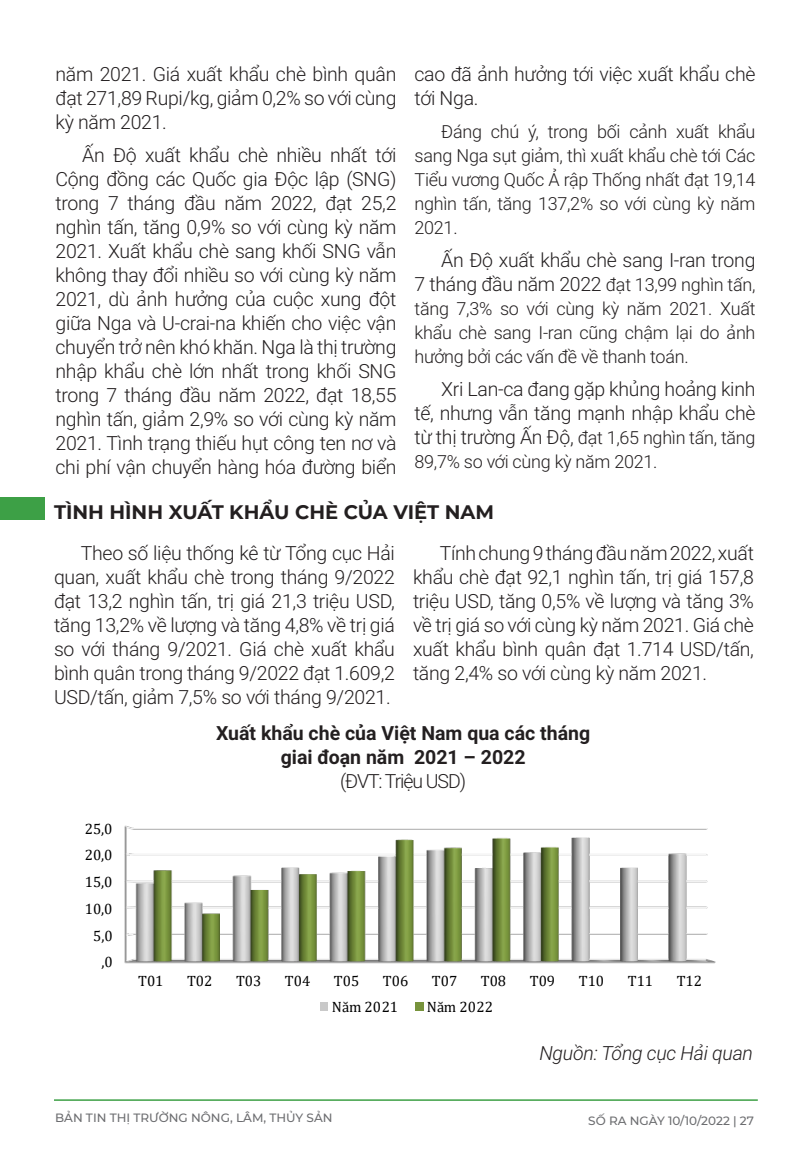
<style>
.page{position:relative;width:808px;height:1149px;background:#fff}
.page>*{position:absolute;margin:0;border:0;box-sizing:border-box;transform-origin:0 0}
.t1{font:300 19.5px/24px "Roboto";letter-spacing:-.015em;color:#231f20;text-align:justify}
.t2{font:700 19.5px/24px "Roboto";color:#231f20;text-align:center}
.t3{font:700 19.5px "Montserrat";color:#231f20}
.t4{font:italic 300 19.5px "Roboto";letter-spacing:-.015em;color:#231f20}
.t5{font:300 18px/24px "Roboto";letter-spacing:-.015em;color:#231f20;text-align:justify}
.t6{font:15px "Cambria";letter-spacing:-.005em;color:#000}
.t7{font:500 12px "Montserrat";color:#6c6d70}
.s1{font-size:19.5px}
.s2{font-weight:300}
</style>
<div class="page">
<hr style="left:54px;top:1098px;width:704px;height:2px;background:#3da046">
<div style="left:0;top:497px;width:44px;height:23px;background:#3da046"></div>
<img style="left:124px;top:825px;width:592px;height:138px">
<div style="left:320px;top:1002px;width:8px;height:8px;background:#c9c9c9"></div>
<div style="left:415px;top:1002px;width:8px;height:8px;background:#77933c"></div>
<p class="t1" style="left:414px;top:61px;width:342px">cao đã ảnh hưởng tới việc xuất khẩu chè tới Nga.</p>
<p class="t5" style="left:414px;top:118px;width:342px;text-indent:27px">Đáng chú ý, trong bối cảnh xuất khẩu sang Nga sụt giảm, thì xuất khẩu chè tới Các Tiểu vương Quốc Ả rập Thống nhất đạt 19,14 nghìn tấn, tăng 137,2% so với cùng kỳ năm 2021.</p>
<p class="t1" style="left:441px;top:247px;width:316px">Ấn Độ xuất khẩu chè sang I-ran trong</p>
<p class="t5" style="left:414px;top:271px;width:342px"><span class="s1">7 tháng đầu năm 2022</span> đạt 13,99 nghìn tấn, tăng 7,3% so với cùng kỳ năm 2021. Xuất khẩu chè sang I-ran cũng chậm lại do ảnh hưởng bởi các vấn đề về thanh toán.</p>
<p class="t1" style="left:414px;top:376px;width:342px;text-align:right">Xri Lan-ca đang gặp khủng hoảng kinh<br>tế, nhưng vẫn tăng mạnh nhập khẩu chè</p>
<p class="t5" style="left:414px;top:424px;width:342px"><span class="s1">từ thị trường Ấn Độ,</span> đạt 1,65 nghìn tấn, tăng<br>89,7% so với cùng kỳ năm 2021.</p>
<p class="t3" style="left:54px;top:498px;width:441px">TÌNH HÌNH XUẤT KHẨU CHÈ CỦA VIỆT NAM</p>
<p class="t1" style="left:54px;top:540px;width:342px;text-indent:27px">Theo số liệu thống kê từ Tổng cục Hải quan, xuất khẩu chè trong tháng 9/2022 đạt 13,2 nghìn tấn, trị giá 21,3 triệu USD, tăng 13,2% về lượng và tăng 4,8% về trị giá so với tháng 9/2021. Giá chè xuất khẩu bình quân trong tháng 9/2022 đạt 1.609,2<br>USD/tấn, giảm 7,5% so với tháng 9/2021.</p>
<p class="t1" style="left:413px;top:540px;width:342px;text-indent:27px">Tínhchung9thángđầunăm2022,xuất khẩu chè đạt 92,1 nghìn tấn, trị giá 157,8 triệu USD, tăng 0,5% về lượng và tăng 3% về trị giá so với cùng kỳ năm 2021. Giá chè xuất khẩu bình quân đạt 1.714 USD/tấn, tăng 2,4% so với cùng kỳ năm 2021.</p>
<p class="t2" style="left:216px;top:720px;width:376px">Xuất khẩu chè của Việt Nam qua các tháng giai đoạn năm 2021 – 2022<br><span class="s2">(ĐVT: Triệu USD)</span></p>
<p class="t1" style="left:56px;top:61px;width:342px">năm 2021. Giá xuất khẩu chè bình quân đạt 271,89 Rupi/kg, giảm 0,2% so với cùng kỳ năm 2021.</p>
<p class="t1" style="left:56px;top:142px;width:342px;text-indent:27px">Ấn Độ xuất khẩu chè nhiều nhất tới Cộng đồng các Quốc gia Độc lập (SNG) trong 7 tháng đầu năm 2022, đạt 25,2 nghìn tấn, tăng 0,9% so với cùng kỳ năm 2021. Xuất khẩu chè sang khối SNG vẫn không thay đổi nhiều so với cùng kỳ năm 2021, dù ảnh hưởng của cuộc xung đột giữa Nga và U-crai-na khiến cho việc vận chuyển trở nên khó khăn. Nga là thị trường nhập khẩu chè lớn nhất trong khối SNG trong 7 tháng đầu năm 2022, đạt 18,55 nghìn tấn, giảm 2,9% so với cùng kỳ năm 2021. Tình trạng thiếu hụt công ten nơ và chi phí vận chuyển hàng hóa đường biển</p>
<p class="t6" style="left:85px;top:819px;width:29px">25,0</p>
<p class="t6" style="left:85px;top:846px;width:29px">20,0</p>
<p class="t6" style="left:85px;top:872px;width:29px">15,0</p>
<p class="t6" style="left:85px;top:899px;width:29px">10,0</p>
<p class="t6" style="left:93px;top:926px;width:21px">5,0</p>
<p class="t6" style="left:101px;top:953px;width:13px">,0</p>
<p class="t6" style="left:138px;top:971px;width:27px">T01</p>
<p class="t6" style="left:187px;top:971px;width:27px">T02</p>
<p class="t6" style="left:236px;top:971px;width:27px">T03</p>
<p class="t6" style="left:285px;top:971px;width:27px">T04</p>
<p class="t6" style="left:334px;top:971px;width:27px">T05</p>
<p class="t6" style="left:383px;top:971px;width:27px">T06</p>
<p class="t6" style="left:432px;top:971px;width:27px">T07</p>
<p class="t6" style="left:481px;top:971px;width:27px">T08</p>
<p class="t6" style="left:530px;top:971px;width:27px">T09</p>
<p class="t6" style="left:579px;top:971px;width:27px">T10</p>
<p class="t6" style="left:628px;top:971px;width:27px">T11</p>
<p class="t6" style="left:677px;top:971px;width:27px">T12</p>
<p class="t6" style="left:332px;top:997px;width:68px">Năm 2021</p>
<p class="t6" style="left:427px;top:997px;width:68px">Năm 2022</p>
<p class="t4" style="left:539px;top:1038px;width:215px">Nguồn: Tổng cục Hải quan</p>
<p class="t7" style="left:55px;top:1109px;width:279px">BẢN TIN THỊ TRƯỜNG NÔNG, LÂM, THỦY SẢN</p>
<p class="t7" style="left:588px;top:1111px;width:167px">SỐ RA NGÀY 10/10/2022 | 27</p>
</div>
